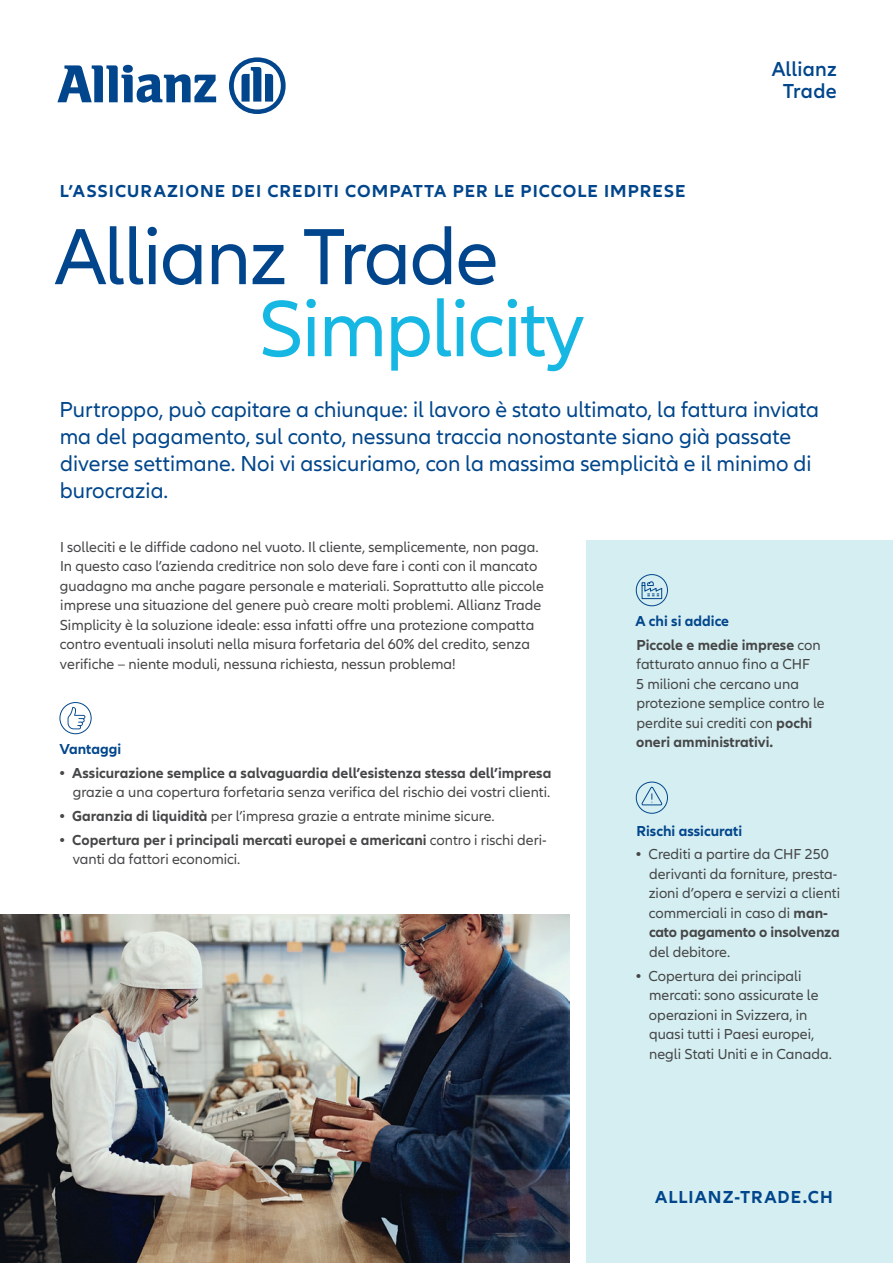
<style>
.page{position:relative;width:893px;height:1263px;background:#fff}
.page>*{position:absolute;margin:0;border:0;box-sizing:border-box;transform-origin:0 0}
.t1{font:82.5px "Allianz Neo";letter-spacing:-.02em;color:#01468c}
.t2{font:82.5px "Allianz Neo";letter-spacing:-.02em;color:#16b8e3}
.t3{font:22.5px/27px "Allianz Neo";color:#01468c}
.t4{font:600 21px/22.5px "Allianz Neo";letter-spacing:.01em;color:#01468c;text-align:center}
.t5{font:700 18px "Allianz Neo";letter-spacing:.06em;color:#01468c}
.t6{font:15px/19.5px "Allianz Neo";color:#454647}
.t7{font:700 15px/19.5px "Allianz Neo";color:#454647}
.t8{font:700 15px "Allianz Neo";color:#01468c}
.s1{font-weight:700}
.s2{font-weight:400}
.s3{color:#01468c}
</style>
<div class="page">
<div style="left:587px;top:540px;width:306px;height:723px;background:#d5eef1"></div>
<div style="left:59px;top:702px;width:33px;height:32px;border:1px solid #01468c;border-radius:50%"></div>
<svg style="left:68px;top:707px;width:17px;height:22px"></svg>
<img style="left:0;top:914px;width:570px;height:349px">
<div style="left:636px;top:574px;width:32px;height:32px;border:1px solid #01468c;border-radius:50%"></div>
<svg style="left:641px;top:581px;width:22px;height:18px"></svg>
<div style="left:636px;top:782px;width:32px;height:32px;border:1px solid #01468c;border-radius:50%"></div>
<svg style="left:641px;top:787px;width:22px;height:19px"></svg>
<svg style="left:57px;top:65px;width:159px;height:38px"></svg>
<svg style="left:229px;top:57px;width:57px;height:57px"></svg>
<p class="t5" style="left:60px;top:180px;width:627px">L’ASSICURAZIONE DEI CREDITI COMPATTA PER LE PICCOLE IMPRESE</p>
<h3 class="t4" style="left:772px;top:58px;width:67px">Allianz<br>Trade</h3>
<h1 class="t1" style="left:55px;top:210px;width:445px">Allianz Trade</h1>
<h1 class="t2" style="left:258px;top:282px;width:328px">Simplicity</h1>
<p class="t3" style="left:59px;top:396px;width:761px">Purtroppo, può capitare a chiunque: il lavoro è stato ultimato, la fattura inviata ma del pagamento, sul conto, nessuna traccia nonostante siano già passate diverse settimane. Noi vi assicuriamo, con la massima semplicità e il minimo di burocrazia.</p>
<p class="t6" style="left:60px;top:537px;width:486px">I solleciti e le diffide cadono nel vuoto. Il cliente, semplicemente, non paga.<br>In questo caso l’azienda creditrice non solo deve fare i conti con il mancato guadagno ma anche pagare personale e materiali. Soprattutto alle piccole imprese una situazione del genere può creare molti problemi. Allianz Trade Simplicity è la soluzione ideale: essa infatti offre una protezione compatta contro eventuali insoluti nella misura forfetaria del 60% del credito, senza verifiche – niente moduli, nessuna richiesta, nessun problema!</p>
<p class="t8" style="left:60px;top:740px;width:63px">Vantaggi</p>
<p class="t7" style="left:59px;top:763px;width:494px">• Assicurazione semplice a salvaguardia dell’esistenza stessa dell’impresa</p>
<p class="t6" style="left:73px;top:783px;width:479px">grazie a una copertura forfetaria senza verifica del rischio dei vostri clienti.</p>
<p class="t6" style="left:59px;top:807px;width:437px"><span class="s1">• Garanzia di liquidità</span> per l’impresa grazie a entrate minime sicure.</p>
<p class="t7" style="left:73px;top:830px;width:476px;text-indent:-14px">• Copertura per i principali mercati europei e americani <span class="s2">contro i rischi deri&shy;vanti da fattori economici.</span></p>
<p class="t7" style="left:635px;top:609px;width:187px;line-height:23.7px"><span class="s3">A chi si addice<br></span>Piccole e medie imprese <span class="s2">con</span></p>
<p class="t6" style="left:636px;top:655px;width:190px">fatturato annuo fino a CHF<br>5 milioni che cercano una protezione semplice contro le perdite sui crediti con <span class="s1">pochi oneri amministrativi.</span></p>
<p class="t8" style="left:636px;top:822px;width:107px">Rischi assicurati</p>
<p class="t6" style="left:649px;top:845px;width:193px;text-indent:-13px"><span class="s1">•</span> Crediti a partire da CHF 250 derivanti da forniture, presta&shy;zioni d’opera e servizi a clienti commerciali in caso di <span class="s1">man&shy;cato pagamento o insolvenza</span></p>
<p class="t6" style="left:649px;top:942px;width:83px">del debitore.</p>
<p class="t6" style="left:649px;top:966px;width:185px;text-indent:-14px"><span class="s1">•</span> Copertura dei principali mercati: sono assicurate le operazioni in Svizzera, in quasi tutti i Paesi europei, negli Stati Uniti e in Canada.</p>
<p class="t5" style="left:655px;top:1187px;width:179px">ALLIANZ-TRADE.CH</p>
</div>
